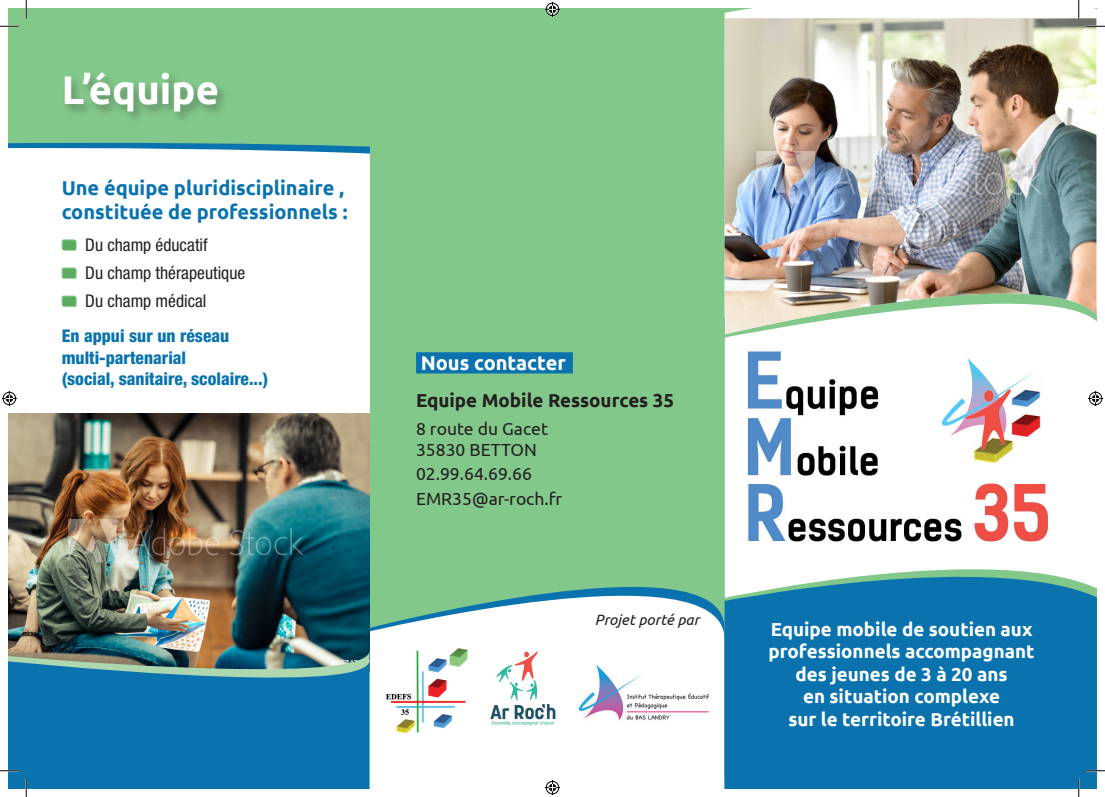
<style>
.page{position:relative;width:1105px;height:797px;background:#fff}
.page>*{position:absolute;margin:0;border:0;box-sizing:border-box;transform-origin:0 0}
.t1{font:700 40px "Ubuntu";color:#fff}
.t2{font:700 20px/24px "Ubuntu";color:#0a73ae}
.t3{font:700 20px "Ubuntu";color:#fff}
.t4{font:700 18.75px/22.5px "Ubuntu";color:#fff;text-align:center}
.t5{font:700 18.75px "Ubuntu";color:#231f20}
.t6{font:800 condensed 17.5px/21px "Helvetica Neue LT";color:#0a73ae}
.t7{font:17.5px/21px "Ubuntu";color:#231f20}
.t8{font:condensed 17.5px/28.1px "Helvetica Neue LT";color:#231f20}
.t9{font:italic 15px "Ubuntu";color:#231f20}
</style>
<div class="page">
<img style="left:9px;top:413px;width:361px;height:258px">
<svg style="left:9px;top:9px;width:361px;height:145px;fill:#83c88b"></svg>
<img style="left:490px;top:651px;width:66px;height:74px">
<img style="left:724px;top:18px;width:372px;height:316px">
<svg style="left:724px;top:546px;width:372px;height:242px;fill:#0a73ae"></svg>
<img style="left:9px;top:650px;width:360px;height:10px">
<svg style="left:9px;top:660px;width:360px;height:128px;fill:#0a73ae"></svg>
<div style="left:370px;top:9px;width:354px;height:619px;background:#83c88b"></div>
<img style="left:385px;top:648px;width:83px;height:85px">
<img style="left:578px;top:664px;width:132px;height:57px">
<div style="left:416px;top:352px;width:157px;height:21px;background:#0a73ae"></div>
<div style="left:63px;top:240px;width:14px;height:11px;background:#9cce9e;border-radius:2px"></div>
<svg style="left:62px;top:239px;width:14px;height:11px"></svg>
<div style="left:63px;top:268px;width:14px;height:11px;background:#95ca98;border-radius:2px"></div>
<svg style="left:62px;top:267px;width:14px;height:11px"></svg>
<div style="left:63px;top:297px;width:14px;height:10px;background:#8ec691;border-radius:2px"></div>
<svg style="left:62px;top:295px;width:14px;height:11px"></svg>
<div style="left:62px;top:71px;width:168px;height:53px;background:#231f20;opacity:.33"></div>
<img style="left:744px;top:351px;width:317px;height:201px">
<svg style="left:0;top:25px;width:19px;height:2px"></svg>
<svg style="left:1086px;top:25px;width:19px;height:2px"></svg>
<svg style="left:0;top:770px;width:19px;height:1px"></svg>
<svg style="left:1086px;top:770px;width:19px;height:1px"></svg>
<svg style="left:25px;top:0;width:2px;height:19px"></svg>
<svg style="left:25px;top:778px;width:2px;height:19px"></svg>
<svg style="left:1078px;top:0;width:1px;height:19px"></svg>
<svg style="left:1078px;top:778px;width:1px;height:19px"></svg>
<svg style="left:545px;top:2px;width:15px;height:15px"></svg>
<svg style="left:545px;top:780px;width:15px;height:15px"></svg>
<svg style="left:2px;top:391px;width:15px;height:15px"></svg>
<svg style="left:1088px;top:391px;width:15px;height:15px"></svg>
<h1 class="t1" style="left:62px;top:66px;width:159px">L’équipe</h1>
<p class="t2" style="left:62px;top:176px;width:287px">Une équipe pluridisciplinaire , constituée de professionnels :</p>
<p class="t8" style="left:85px;top:231px;width:161px">Du champ éducatif<br>Du champ thérapeutique<br>Du champ médical</p>
<p class="t6" style="left:62px;top:325px;width:208px">En appui sur un réseau multi-partenarial<br>(social, sanitaire, scolaire...)</p>
<p class="t3" style="left:421px;top:351px;width:147px">Nous contacter</p>
<p class="t5" style="left:416px;top:388px;width:260px">Equipe Mobile Ressources 35</p>
<p class="t7" style="left:416px;top:417px;width:133px">8 route du Gacet<br>35830 BETTON</p>
<p class="t7" style="left:416px;top:461px;width:148px;line-height:24.5px">02.99.64.69.66<br>EMR35@ar-roch.fr</p>
<p class="t9" style="left:595px;top:610px;width:106px">Projet porté par</p>
<p class="t4" style="left:768px;top:617px;width:268px">Equipe mobile de soutien aux professionnels accompagnant des jeunes de 3 à 20 ans<br>en situation complexe<br>sur le territoire Brétillien</p>
</div>
